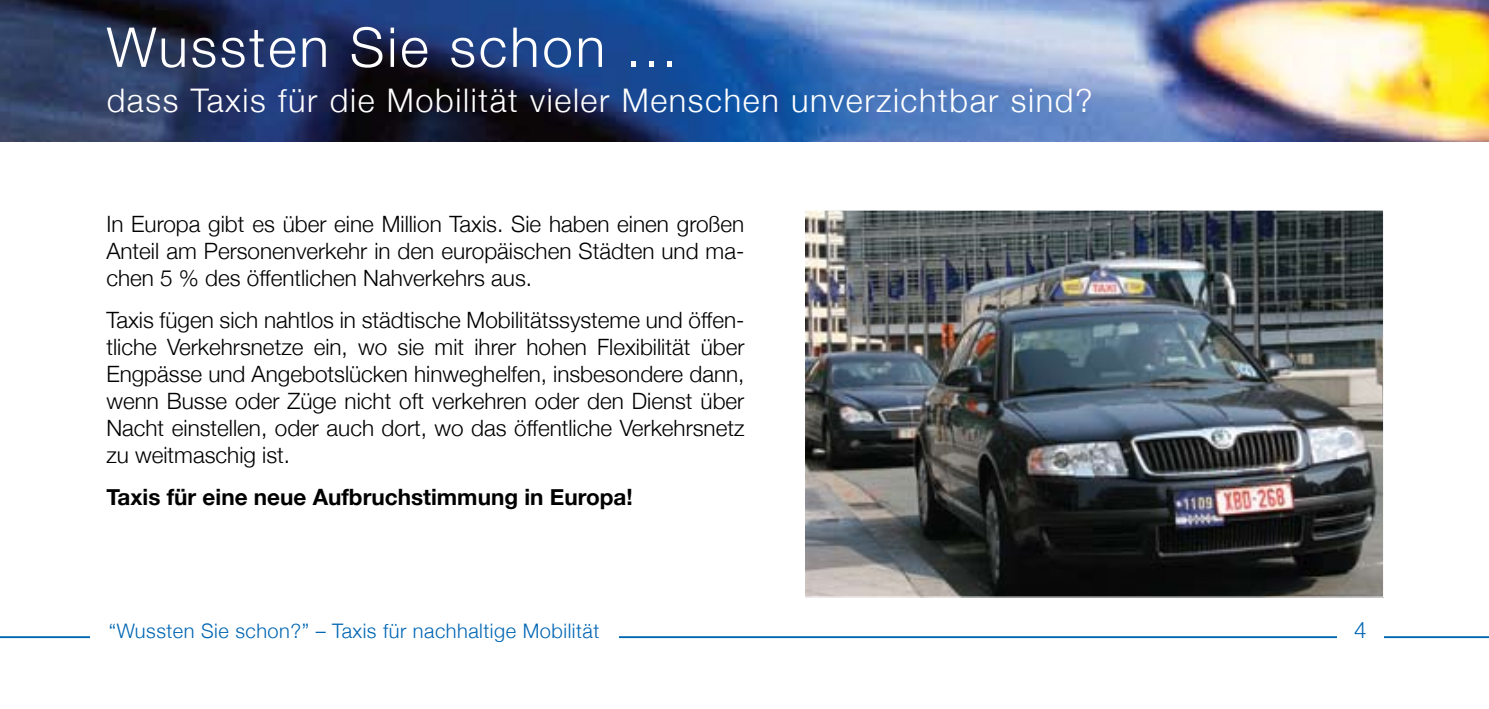
<style>
.page{position:relative;width:1489px;height:709px;background:#fff}
.page>*{position:absolute;margin:0;border:0;box-sizing:border-box;transform-origin:0 0}
.t1{font:300 55px "Helvetica Neue";letter-spacing:.05em;color:#fff}
.t2{font:300 32.5px "Helvetica Neue";letter-spacing:.05em;color:#fff}
.t3{font:300 22.5px/27px "Helvetica Neue";color:#000;text-align:justify}
.t4{font:700 22.5px "Helvetica Neue";color:#000}
.t5{font:300 22.5px "Helvetica Neue";color:#0066b3}
.t6{font:300 20px "Helvetica Neue";letter-spacing:.025em;color:#0066b3}
</style>
<div class="page">
<img style="left:0;top:0;width:1488px;height:142px">
<hr style="left:0;top:636px;width:1488px;height:2px;background:#0066b3">
<div style="left:1336px;top:616px;width:47px;height:29px;background:#fff"></div>
<div style="left:90px;top:619px;width:528px;height:36px;background:#fff"></div>
<img style="left:805px;top:212px;width:576px;height:383px">
<h1 class="t1" style="left:107px;top:14px;width:572px">Wussten Sie schon ...</h1>
<h2 class="t2" style="left:107px;top:80px;width:987px">dass Taxis für die Mobilität vieler Menschen unverzichtbar sind?</h2>
<p class="t3" style="left:106px;top:210px;width:639px">In Europa gibt es über eine Million Taxis. Sie haben einen großen Anteil am Personenverkehr in den europäischen Städten und ma&shy;chen 5 % des öffentlichen Nahverkehrs aus.</p>
<p class="t3" style="left:106px;top:306px;width:639px">Taxis fügen sich nahtlos in städtische Mobilitätssysteme und öffen&shy;tliche Verkehrsnetze ein, wo sie mit ihrer hohen Flexibilität über Engpässe und Angebotslücken hinweghelfen, insbesondere dann, wenn Busse oder Züge nicht oft verkehren oder den Dienst über Nacht einstellen, oder auch dort, wo das öffentliche Verkehrsnetz zu weitmaschig ist.</p>
<p class="t4" style="left:106px;top:483px;width:528px">Taxis für eine neue Aufbruchstimmung in Europa!</p>
<p class="t6" style="left:109px;top:619px;width:492px">“Wussten Sie schon?” – Taxis für nachhaltige Mobilität</p>
<p class="t5" style="left:1353px;top:616px;width:14px">4</p>
</div>
